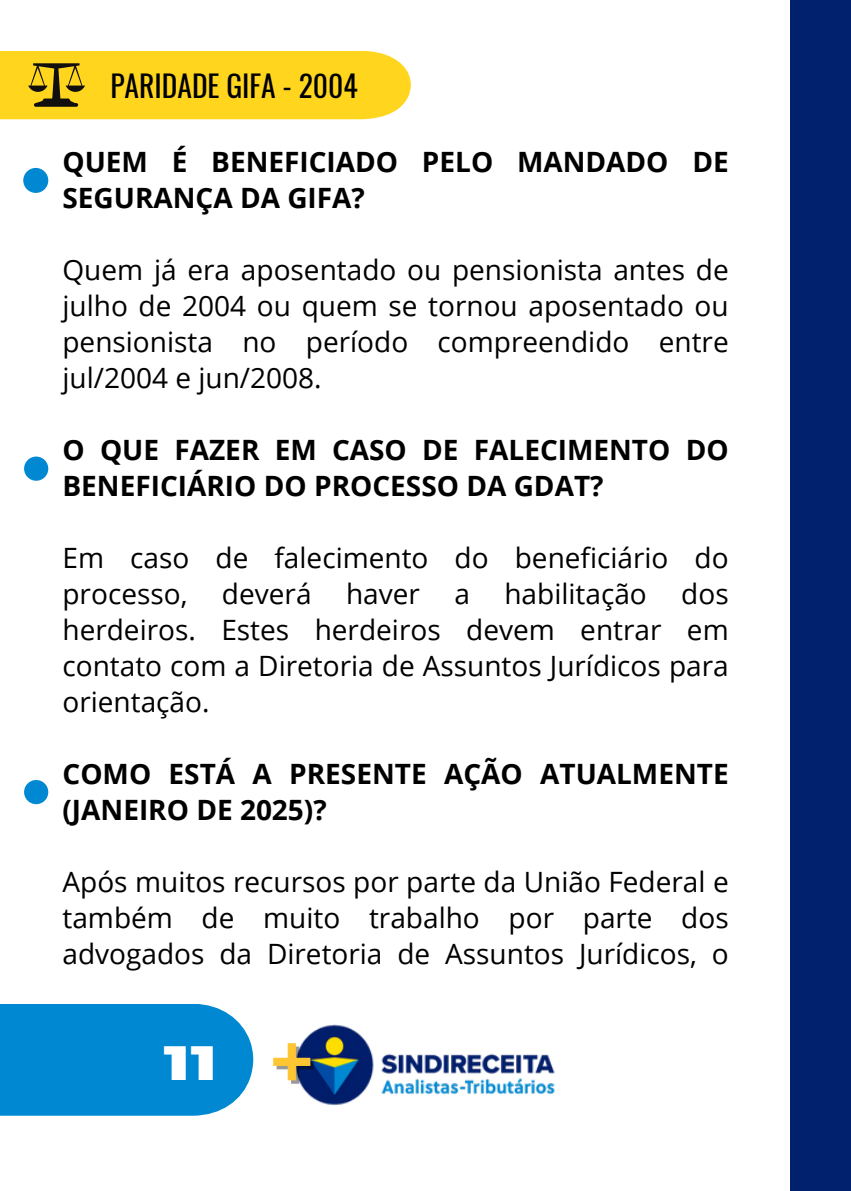
<style>
.page{position:relative;width:851px;height:1191px;background:#fff}
.page>*{position:absolute;margin:0;border:0;box-sizing:border-box;transform-origin:0 0}
.t1{font:700 48px "Horizon";color:#fff}
.t2{font:29.6px "Oswald";color:#000}
.t3{font:28px/36px "Open Sans";color:#000;text-align:justify}
.t4{font:700 28px/36px "Open Sans";color:#000}
.s1{font-family:"Open Sans";font-size:76.6px;color:rgb(0 0 0/.4)}
</style>
<div class="page">
<div style="left:790px;top:0;width:60px;height:1191px;background:#01216e"></div>
<img style="left:295px;top:1024px;width:260px;height:81px">
<div style="left:0;top:1004px;width:253px;height:112px;background:#0089d2"></div>
<div style="left:23px;top:168px;width:25px;height:25px;background:#0089d2;border-radius:50%"></div>
<div style="left:24px;top:457px;width:24px;height:24px;background:#0089d2;border-radius:50%"></div>
<div style="left:0;top:51px;width:411px;height:68px;background:#ffd51e"></div>
<div style="left:24px;top:780px;width:24px;height:24px;background:#0089d2;border-radius:50%"></div>
<h1 class="t2" style="left:110px;top:63px;width:249px">PARIDADE GIFA - 2004</h1>
<p class="t4" style="left:62px;top:143px;width:667px">QUEM É BENEFICIADO PELO MANDADO DE<br>SEGURANÇA DA GIFA?</p>
<h2 class="t3" style="left:62px;top:251px;width:667px">Quem já era aposentado ou pensionista antes de julho de 2004 ou quem se tornou aposentado ou pensionista no período compreendido entre jul/2004 e jun/2008.</h2>
<h1 class="t4" style="left:62px;top:431px;width:667px">O QUE FAZER EM CASO DE FALECIMENTO DO<br>BENEFICIÁRIO DO PROCESSO DA GDAT?</h1>
<p class="t3" style="left:62px;top:539px;width:667px">Em caso de falecimento do beneficiário do processo, deverá haver a habilitação dos herdeiros. Estes herdeiros devem entrar em contato com a Diretoria de Assuntos Jurídicos para orientação.</p>
<h1 class="t4" style="left:62px;top:755px;width:667px">COMO ESTÁ A PRESENTE AÇÃO ATUALMENTE (JANEIRO DE 2025)?</h1>
<p class="t3" style="left:62px;top:863px;width:667px">Após muitos recursos por parte da União Federal e também de muito trabalho por parte dos advogados da Diretoria de Assuntos Jurídicos, o</p>
<p class="t1" style="left:163px;top:1039px;width:155px">11 <span class="s1">+</span></p>
</div>
